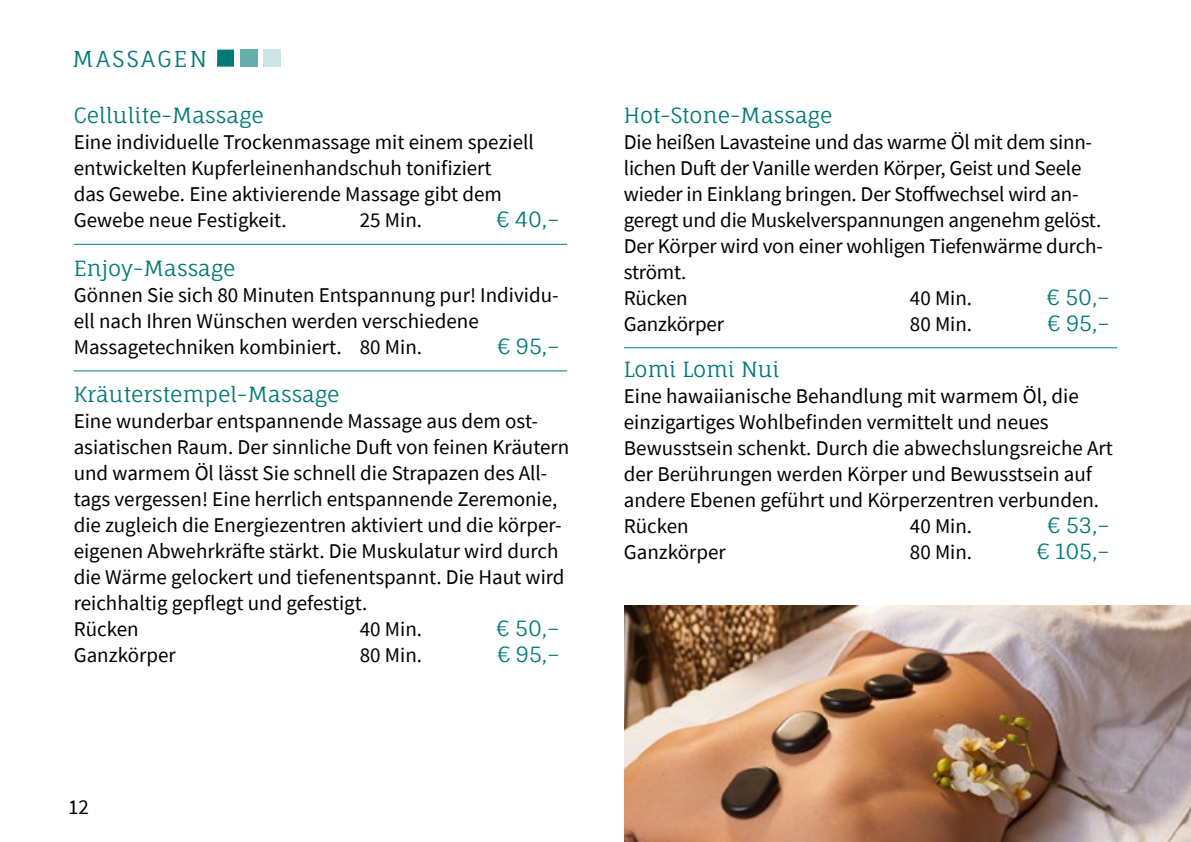
<style>
.page{position:relative;width:1191px;height:842px;background:#fff}
.page>*{position:absolute;margin:0;border:0;box-sizing:border-box;transform-origin:0 0}
.t1{font:22px "Fauna One";letter-spacing:.11em;color:#007978}
.t2{font:21px/26px "Source Sans Pro";color:#000}
.t3{font:21px "Fauna One";color:#007978}
</style>
<div class="page">
<div style="left:217px;top:50px;width:17px;height:17px;background:#007978"></div>
<div style="left:240px;top:50px;width:17px;height:17px;background:#66aeae"></div>
<div style="left:264px;top:50px;width:17px;height:17px;background:#cde4e4"></div>
<hr style="left:624px;top:347px;width:493px;height:1px;background:#007978">
<hr style="left:74px;top:244px;width:493px;height:1px;background:#007978">
<hr style="left:74px;top:370px;width:493px;height:1px;background:#007978">
<img style="left:625px;top:605px;width:566px;height:237px">
<p class="t1" style="left:72px;top:45px;width:136px">MASSAGEN</p>
<p class="t3" style="left:74px;top:102px;width:192px">Cellulite-Massage</p>
<p class="t2" style="left:74px;top:129px;width:461px">Eine individuelle Trockenmassage mit einem speziell entwickelten Kupferleinenhandschuh tonifiziert<br>das Gewebe. Eine aktivierende Massage gibt dem Gewebe neue Festigkeit.</p>
<p class="t2" style="left:360px;top:207px;width:64px">25 Min.</p>
<p class="t3" style="left:497px;top:206px;width:64px">€ 40,–</p>
<p class="t3" style="left:74px;top:255px;width:163px">Enjoy-Massage</p>
<p class="t2" style="left:74px;top:282px;width:486px">Gönnen Sie sich 80 Minuten Entspannung pur! Individu&shy;ell nach Ihren Wünschen werden verschiedene<br>Massagetechniken kombiniert. 80 Min.</p>
<p class="t3" style="left:498px;top:333px;width:63px">€ 95,–</p>
<p class="t3" style="left:74px;top:381px;width:267px">Kräuterstempel-Massage</p>
<p class="t2" style="left:74px;top:408px;width:497px">Eine wunderbar entspannende Massage aus dem ost&shy;asiatischen Raum. Der sinnliche Duft von feinen Kräutern und warmem Öl lässt Sie schnell die Strapazen des All&shy;tags vergessen! Eine herrlich entspannende Zeremonie, die zugleich die Energiezentren aktiviert und die körper&shy;eigenen Abwehrkräfte stärkt. Die Muskulatur wird durch die Wärme gelockert und tiefenentspannt. Die Haut wird reichhaltig gepflegt und gefestigt.<br>Rücken</p>
<p class="t2" style="left:360px;top:616px;width:64px">40 Min.</p>
<p class="t3" style="left:497px;top:615px;width:64px">€ 50,–</p>
<p class="t2" style="left:74px;top:642px;width:103px">Ganzkörper</p>
<p class="t2" style="left:360px;top:642px;width:64px">80 Min.</p>
<p class="t3" style="left:498px;top:641px;width:63px">€ 95,–</p>
<p class="t2" style="left:68px;top:794px;width:22px">12</p>
<p class="t3" style="left:624px;top:102px;width:210px">Hot-Stone-Massage</p>
<p class="t2" style="left:624px;top:129px;width:480px">Die heißen Lavasteine und das warme Öl mit dem sinn&shy;lichen Duft der Vanille werden Körper, Geist und Seele wieder in Einklang bringen. Der Stoffwechsel wird an&shy;geregt und die Muskelverspannungen angenehm gelöst.<br>Der Körper wird von einer wohligen Tiefenwärme durch&shy;strömt.<br>Rücken</p>
<p class="t2" style="left:910px;top:285px;width:64px">40 Min.</p>
<p class="t3" style="left:1047px;top:284px;width:64px">€ 50,–</p>
<p class="t2" style="left:624px;top:311px;width:102px">Ganzkörper</p>
<p class="t2" style="left:910px;top:311px;width:64px">80 Min.</p>
<p class="t3" style="left:1047px;top:310px;width:63px">€ 95,–</p>
<p class="t3" style="left:624px;top:356px;width:157px">Lomi Lomi Nui</p>
<p class="t2" style="left:624px;top:382px;width:490px">Eine hawaiianische Behandlung mit warmem Öl, die einzigartiges Wohlbefinden vermittelt und neues Bewusstsein schenkt. Durch die abwechslungsreiche Art der Berührungen werden Körper und Bewusstsein auf andere Ebenen geführt und Körperzentren verbunden.<br>Rücken</p>
<p class="t2" style="left:910px;top:512px;width:64px">40 Min.</p>
<p class="t3" style="left:1047px;top:512px;width:63px">€ 53,–</p>
<p class="t2" style="left:624px;top:538px;width:103px">Ganzkörper</p>
<p class="t2" style="left:910px;top:538px;width:64px">80 Min.</p>
<p class="t3" style="left:1037px;top:538px;width:74px">€ 105,–</p>
</div>
